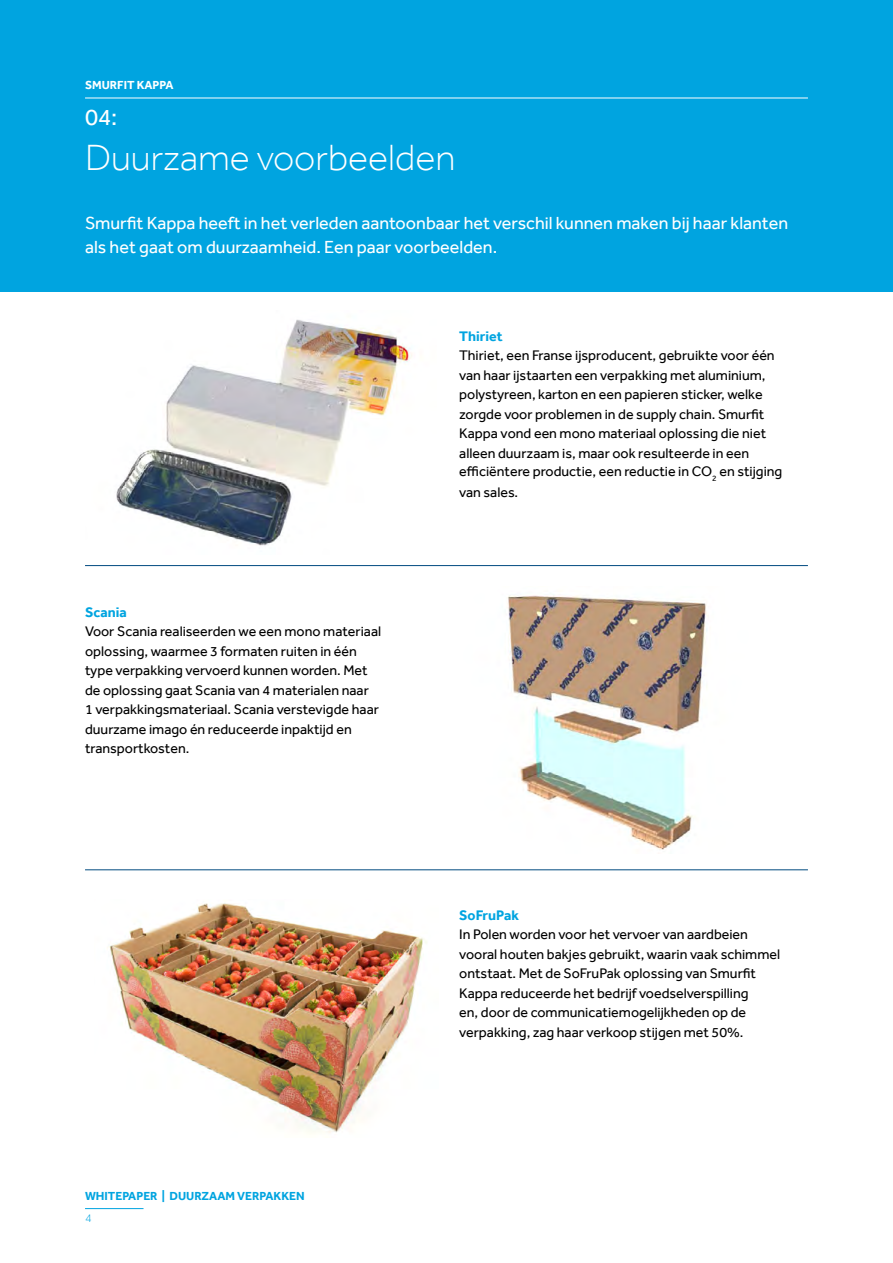
<style>
.page{position:relative;width:893px;height:1263px;background:#fff}
.page>*{position:absolute;margin:0;border:0;box-sizing:border-box;transform-origin:0 0}
.t1{font:300 37.5px "Effra Corp";color:#fff}
.t2{font:24px "Effra Corp";color:#fff}
.t3{font:18px/24px "Effra Corp";color:#fff}
.t4{font:14.25px/19.5px "Effra Corp";color:#000}
.t5{font:700 14.25px "Effra Corp";color:#00a4e0}
.t6{font:700 12px "Effra Corp";color:#00a4e0}
.t7{font:700 12px "Effra Corp";color:#fff}
.t8{font:300 12px "Effra Corp";color:#00a4e0}
</style>
<div class="page">
<img style="left:507px;top:594px;width:201px;height:256px">
<img style="left:107px;top:903px;width:320px;height:231px">
<img style="left:116px;top:319px;width:296px;height:227px">
<div style="left:0;top:0;width:893px;height:292px;background:#00a4e0"></div>
<hr style="left:85px;top:98px;width:723px;height:1px;background:#fff">
<hr style="left:85px;top:1208px;width:59px;height:1px;background:#00a4e0">
<hr style="left:85px;top:565px;width:723px;height:1px;background:#004a80">
<hr style="left:85px;top:869px;width:723px;height:1px;background:#004a80">
<p class="t7" style="left:85px;top:78px;width:90px">SMURFIT KAPPA</p>
<h2 class="t2" style="left:85px;top:103px;width:34px">04:</h2>
<h1 class="t1" style="left:85px;top:137px;width:372px">Duurzame voorbeelden</h1>
<p class="t3" style="left:85px;top:211px;width:705px">Smurfit Kappa heeft in het verleden aantoonbaar het verschil kunnen maken bij haar klanten als het gaat om duurzaamheid. Een paar voorbeelden.</p>
<p class="t5" style="left:85px;top:603px;width:43px">Scania</p>
<p class="t4" style="left:85px;top:621px;width:298px">Voor Scania realiseerden we een mono materiaal oplossing, waarmee 3 formaten ruiten in één type verpakking vervoerd kunnen worden. Met de oplossing gaat Scania van 4 materialen naar<br>1 verpakkingsmateriaal. Scania verstevigde haar duurzame imago én reduceerde inpaktijd en transportkosten.</p>
<p class="t6" style="left:85px;top:1189px;width:221px">WHITEPAPER | DUURZAAM VERPAKKEN</p>
<p class="t8" style="left:85px;top:1211px;width:8px">4</p>
<p class="t5" style="left:459px;top:327px;width:45px">Thiriet</p>
<p class="t4" style="left:459px;top:346px;width:317px">Thiriet, een Franse ijsproducent, gebruikte voor één van haar ijstaarten een verpakking met aluminium, polystyreen, karton en een papieren sticker, welke zorgde voor problemen in de supply chain. Smurfit Kappa vond een mono materiaal oplossing die niet alleen duurzaam is, maar ook resulteerde in een</p>
<p class="t4" style="left:459px;top:460px;width:325px;line-height:21.1px">efficiëntere productie, een reductie in CO<sub>2</sub> en stijging van sales.</p>
<p class="t5" style="left:459px;top:906px;width:61px">SoFruPak</p>
<p class="t4" style="left:459px;top:925px;width:322px">In Polen worden voor het vervoer van aardbeien vooral houten bakjes gebruikt, waarin vaak schimmel ontstaat. Met de SoFruPak oplossing van Smurfit Kappa reduceerde het bedrijf voedselverspilling<br>en, door de communicatiemogelijkheden op de verpakking, zag haar verkoop stijgen met 50%.</p>
</div>
